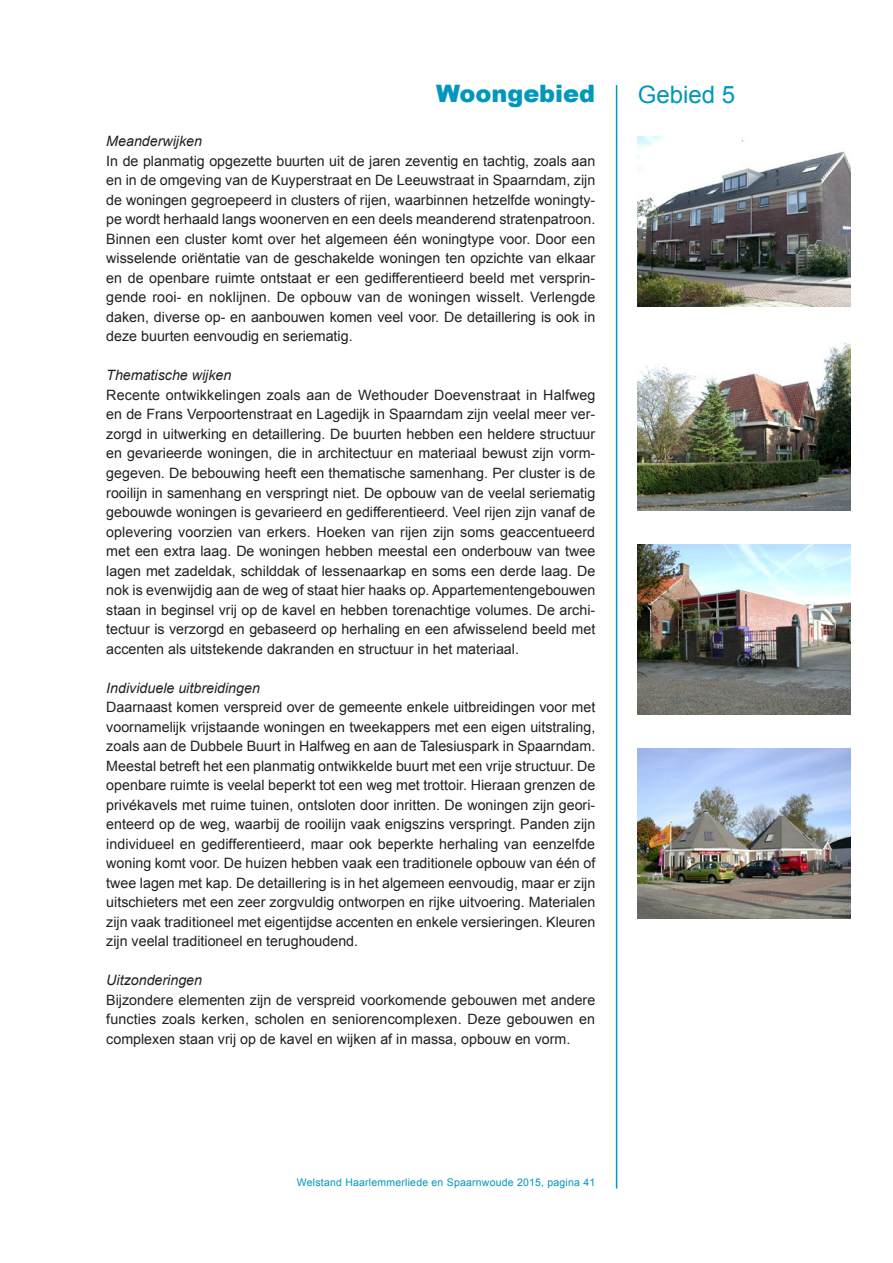
<style>
.page{position:relative;width:893px;height:1263px;background:#fff}
.page>*{position:absolute;margin:0;border:0;box-sizing:border-box;transform-origin:0 0}
.hoofdstuk_koppen{font:900 24px "Arial";color:#0097bc}
.hoofdstuk_koppen_r{font:24px "Arial";color:#0097bc}
.platte_tekst{font:14.25px/19.5px "Arial";color:#231f20;text-align:justify}
.tussenkop_cursief{font:italic 14.25px "Arial";color:#231f20}
.t1{font:10.5px "Arial";letter-spacing:.02em;color:#0097bc}
</style>
<div class="page">
<hr style="left:616px;top:85px;width:1px;height:1103px;background:#0097bc">
<img style="left:638px;top:342px;width:212px;height:168px">
<img style="left:638px;top:544px;width:212px;height:170px">
<img style="left:638px;top:748px;width:212px;height:170px">
<img style="left:638px;top:136px;width:212px;height:170px">
<p class="hoofdstuk_koppen" style="left:436px;top:76px;width:161px">Woongebied</p>
<p class="hoofdstuk_koppen_r" style="left:638px;top:78px;width:99px">Gebied 5</p>
<p class="tussenkop_cursief" style="left:106px;top:132px;width:97px">Meanderwijken</p>
<p class="platte_tekst" style="left:106px;top:151px;width:490px">In de planmatig opgezette buurten uit de jaren zeventig en tachtig, zoals aan en in de omgeving van de Kuyperstraat en De Leeuwstraat in Spaarndam, zijn de woningen gegroepeerd in clusters of rijen, waarbinnen hetzelfde woningty&shy;pe wordt herhaald langs woonerven en een deels meanderend stratenpatroon.</p>
<p class="platte_tekst" style="left:106px;top:229px;width:491px">Binnen een cluster komt over het algemeen één woningtype voor. Door een wisselende oriëntatie van de geschakelde woningen ten opzichte van elkaar en de openbare ruimte ontstaat er een gedifferentieerd beeld met versprin&shy;gende rooi- en noklijnen. De opbouw van de woningen wisselt. Verlengde daken, diverse op- en aanbouwen komen veel voor. De detaillering is ook in deze buurten eenvoudig en seriematig.</p>
<p class="tussenkop_cursief" style="left:106px;top:366px;width:127px">Thematische wijken</p>
<p class="platte_tekst" style="left:106px;top:385px;width:491px">Recente ontwikkelingen zoals aan de Wethouder Doevenstraat in Halfweg en de Frans Verpoortenstraat en Lagedijk in Spaarndam zijn veelal meer ver&shy;zorgd in uitwerking en detaillering. De buurten hebben een heldere structuur en gevarieerde woningen, die in architectuur en materiaal bewust zijn vorm&shy;gegeven. De bebouwing heeft een thematische samenhang. Per cluster is de rooilijn in samenhang en verspringt niet. De opbouw van de veelal seriematig gebouwde woningen is gevarieerd en gedifferentieerd. Veel rijen zijn vanaf de oplevering voorzien van erkers. Hoeken van rijen zijn soms geaccentueerd met een extra laag. De woningen hebben meestal een onderbouw van twee lagen met zadeldak, schilddak of lessenaarkap en soms een derde laag. De nok is evenwijdig aan de weg of staat hier haaks op. Appartementengebouwen staan in beginsel vrij op de kavel en hebben torenachtige volumes. De archi&shy;tectuur is verzorgd en gebaseerd op herhaling en een afwisselend beeld met accenten als uitstekende dakranden en structuur in het materiaal.</p>
<p class="tussenkop_cursief" style="left:106px;top:678px;width:155px">Individuele uitbreidingen</p>
<p class="platte_tekst" style="left:106px;top:697px;width:490px">Daarnaast komen verspreid over de gemeente enkele uitbreidingen voor met voornamelijk vrijstaande woningen en tweekappers met een eigen uitstraling, zoals aan de Dubbele Buurt in Halfweg en aan de Talesiuspark in Spaarndam.<br>Meestal betreft het een planmatig ontwikkelde buurt met een vrije structuur. De openbare ruimte is veelal beperkt tot een weg met trottoir. Hieraan grenzen de privékavels met ruime tuinen, ontsloten door inritten. De woningen zijn geori&shy;ënteerd op de weg, waarbij de rooilijn vaak enigszins verspringt. Panden zijn individueel en gedifferentieerd, maar ook beperkte herhaling van eenzelfde woning komt voor. De huizen hebben vaak een traditionele opbouw van één of twee lagen met kap. De detaillering is in het algemeen eenvoudig, maar er zijn uitschieters met een zeer zorgvuldig ontworpen en rijke uitvoering. Materialen zijn vaak traditioneel met eigentijdse accenten en enkele versieringen. Kleuren zijn veelal traditioneel en terughoudend.</p>
<p class="tussenkop_cursief" style="left:106px;top:971px;width:97px">Uitzonderingen</p>
<p class="platte_tekst" style="left:106px;top:990px;width:490px">Bijzondere elementen zijn de verspreid voorkomende gebouwen met andere functies zoals kerken, scholen en seniorencomplexen. Deze gebouwen en complexen staan vrij op de kavel en wijken af in massa, opbouw en vorm.</p>
<p class="t1" style="left:297px;top:1175px;width:300px">Welstand Haarlemmerliede en Spaarnwoude 2015, pagina 41</p>
</div>
